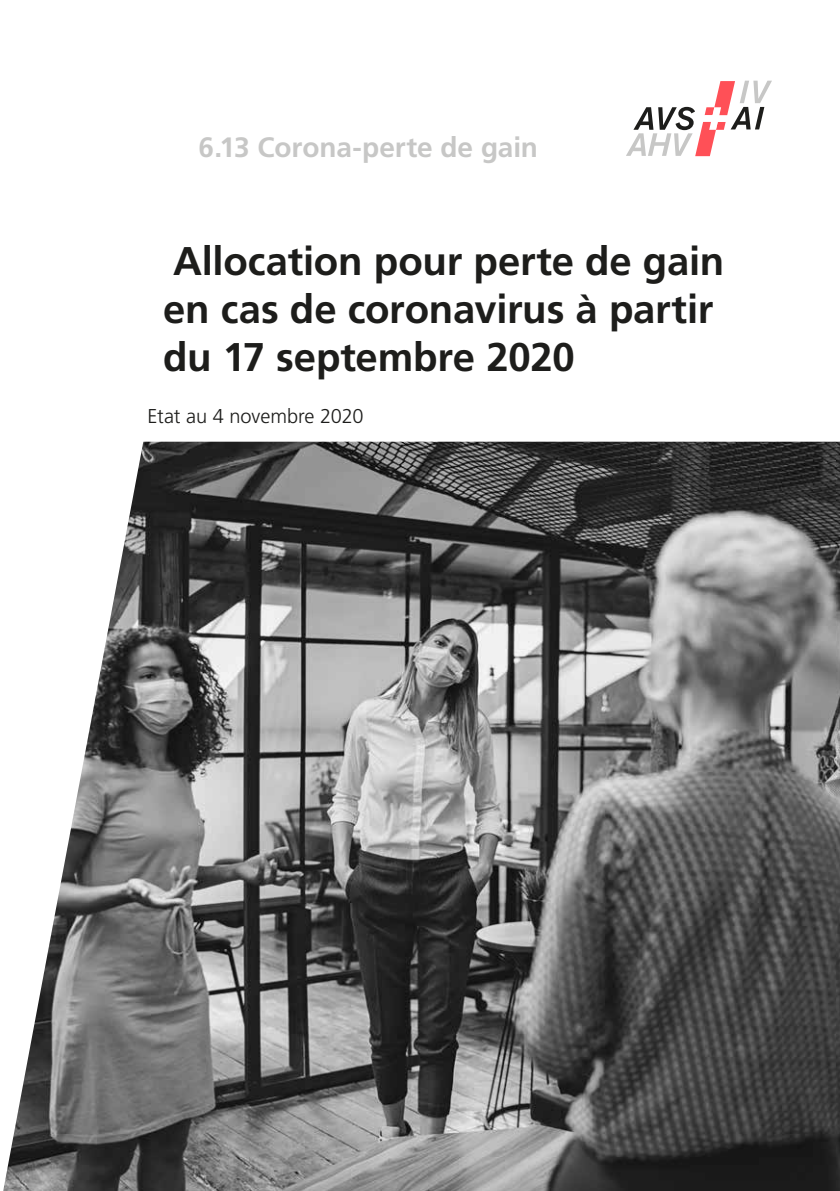
<style>
.page{position:relative;width:840px;height:1191px;background:#fff}
.page>*{position:absolute;margin:0;border:0;box-sizing:border-box;transform-origin:0 0}
.MB_Gruppe_Titelseite{font:700 40px/48px "Frutiger LT Std";letter-spacing:-.005em;color:#1d1d1b}
.MB_Gruppe_Titelseite-2{font:700 28px "Frutiger LT Std";letter-spacing:-.005em;color:#c7c7c6}
.Grundtext{font:300 20px "Frutiger LT Std";letter-spacing:-.005em;color:#1d1d1b}
</style>
<div class="page">
<img style="left:3px;top:442px;width:836px;height:749px">
<svg style="left:626px;top:81px;width:145px;height:75px"></svg>
<p class="MB_Gruppe_Titelseite-2" style="left:198px;top:131px;width:341px">6.13 Corona-perte de gain</p>
<p class="MB_Gruppe_Titelseite" style="left:163px;top:237px;width:562px">Allocation pour perte de gain en cas de coronavirus à partir du 17 septembre 2020</p>
<p class="Grundtext" style="left:147px;top:405px;width:217px">Etat au 4 novembre 2020</p>
</div>
